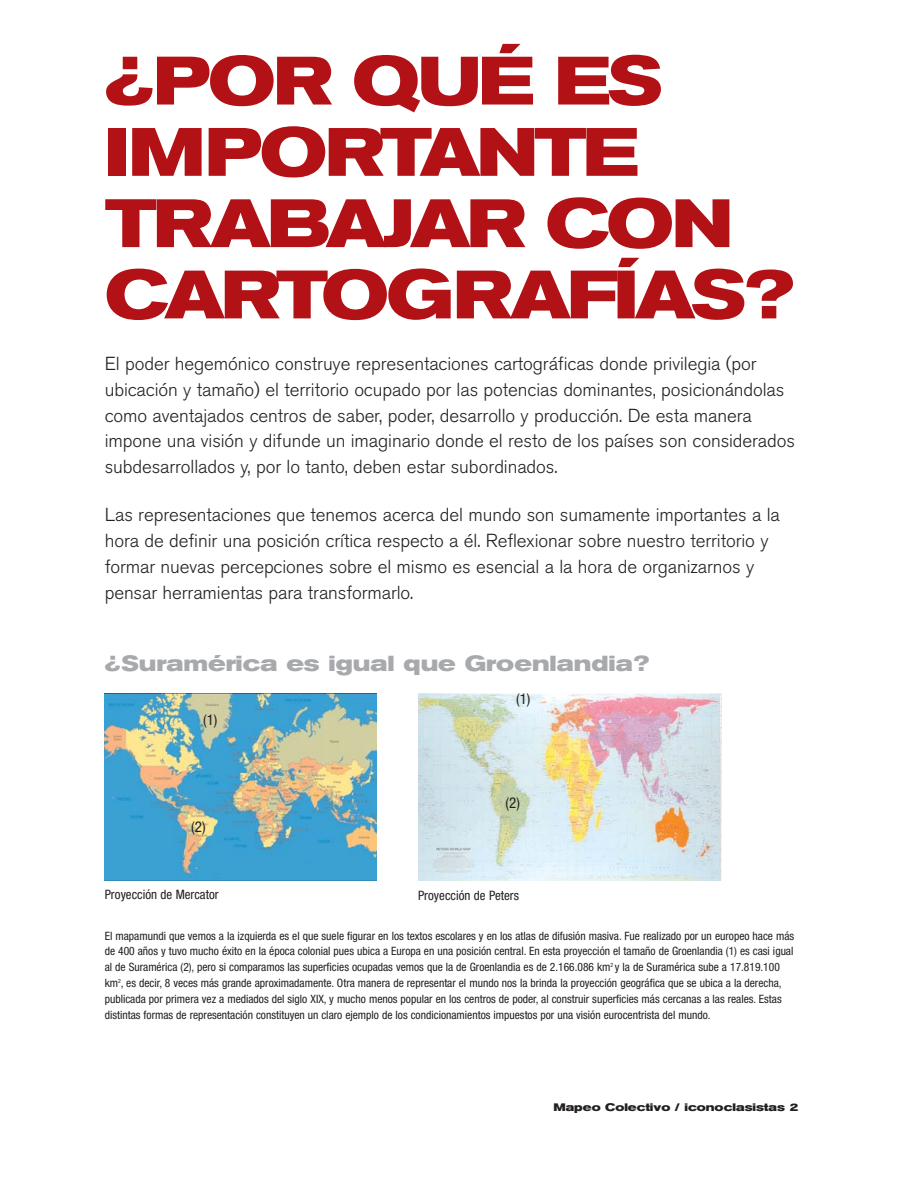
<style>
.page{position:relative;width:918px;height:1188px;background:#fff}
.page>*{position:absolute;margin:0;border:0;box-sizing:border-box;transform-origin:0 0}
.t1{font:700 expanded 67.65px/71.2px "Akzidenz Grotesk BE";letter-spacing:-.06em;color:#b21116}
.t2{font:700 expanded 21.6px "Akzidenz Grotesk BE";color:#a7a9ac}
.t3{font:300 18.75px/26px "Akzidenz Grotesk BE";letter-spacing:-.005em;color:#231f20}
.t4{font:condensed 15px "Helvetica Neue";color:#231f20}
.t5{font:condensed 12.9px "Helvetica Neue";color:#231f20}
.t6{font:condensed 11.55px/15.9px "Helvetica Neue";color:#231f20}
.t7{font:700 expanded 10.8px "Akzidenz Grotesk BE";color:#231f20}
</style>
<div class="page">
<img style="left:105px;top:693px;width:272px;height:188px">
<img style="left:419px;top:693px;width:303px;height:187px">
<h1 class="t1" style="left:105px;top:51px;width:691px">¿POR QUÉ ES<br>IMPORTANTE<br>TRABAJAR CON<br>CARTOGRAFÍAS?</h1>
<p class="t3" style="left:105px;top:352px;width:692px">El poder hegemónico construye representaciones cartográficas donde privilegia (por ubicación y tamaño) el territorio ocupado por las potencias dominantes, posicionándolas como aventajados centros de saber, poder, desarrollo y producción. De esta manera impone una visión y difunde un imaginario donde el resto de los países son considerados subdesarrollados y, por lo tanto, deben estar subordinados.</p>
<p class="t3" style="left:105px;top:504px;width:677px">Las representaciones que tenemos acerca del mundo son sumamente importantes a la hora de definir una posición crítica respecto a él. Reflexionar sobre nuestro territorio y formar nuevas percepciones sobre el mismo es esencial a la hora de organizarnos y pensar herramientas para transformarlo.</p>
<h2 class="t2" style="left:105px;top:656px;width:546px">¿Suramérica es igual que Groenlandia?</h2>
<p class="t4" style="left:203px;top:715px;width:16px">(1)</p>
<p class="t4" style="left:516px;top:693px;width:16px">(1)</p>
<p class="t4" style="left:191px;top:822px;width:16px">(2)</p>
<p class="t4" style="left:506px;top:798px;width:16px">(2)</p>
<p class="t5" style="left:105px;top:890px;width:116px">Proyección de Mercator</p>
<p class="t6" style="left:105px;top:929px;width:691px">El mapamundi que vemos a la izquierda es el que suele figurar en los textos escolares y en los atlas de difusión masiva. Fue realizado por un europeo hace más de 400 años y tuvo mucho éxito en la época colonial pues ubica a Europa en una posición central. En esta proyección el tamaño de Groenlandia (1) es casi igual al de Suramérica (2), pero si comparamos las superficies ocupadas vemos que la de Groenlandia es de 2.166.086 km<sup>2</sup> y la de Suramérica sube a 17.819.100 km<sup>2</sup>, es decir, 8 veces más grande aproximadamente. Otra manera de representar el mundo nos la brinda la proyección geográfica que se ubica a la derecha, publicada por primera vez a mediados del siglo XIX, y mucho menos popular en los centros de poder, al construir superficies más cercanas a las reales. Estas distintas formas de representación constituyen un claro ejemplo de los condicionamientos impuestos por una visión eurocentrista del mundo.</p>
<p class="t5" style="left:418px;top:890px;width:102px">Proyección de Peters</p>
<p class="t7" style="left:553px;top:1104px;width:247px">Mapeo Colectivo / iconoclasistas 2</p>
</div>
